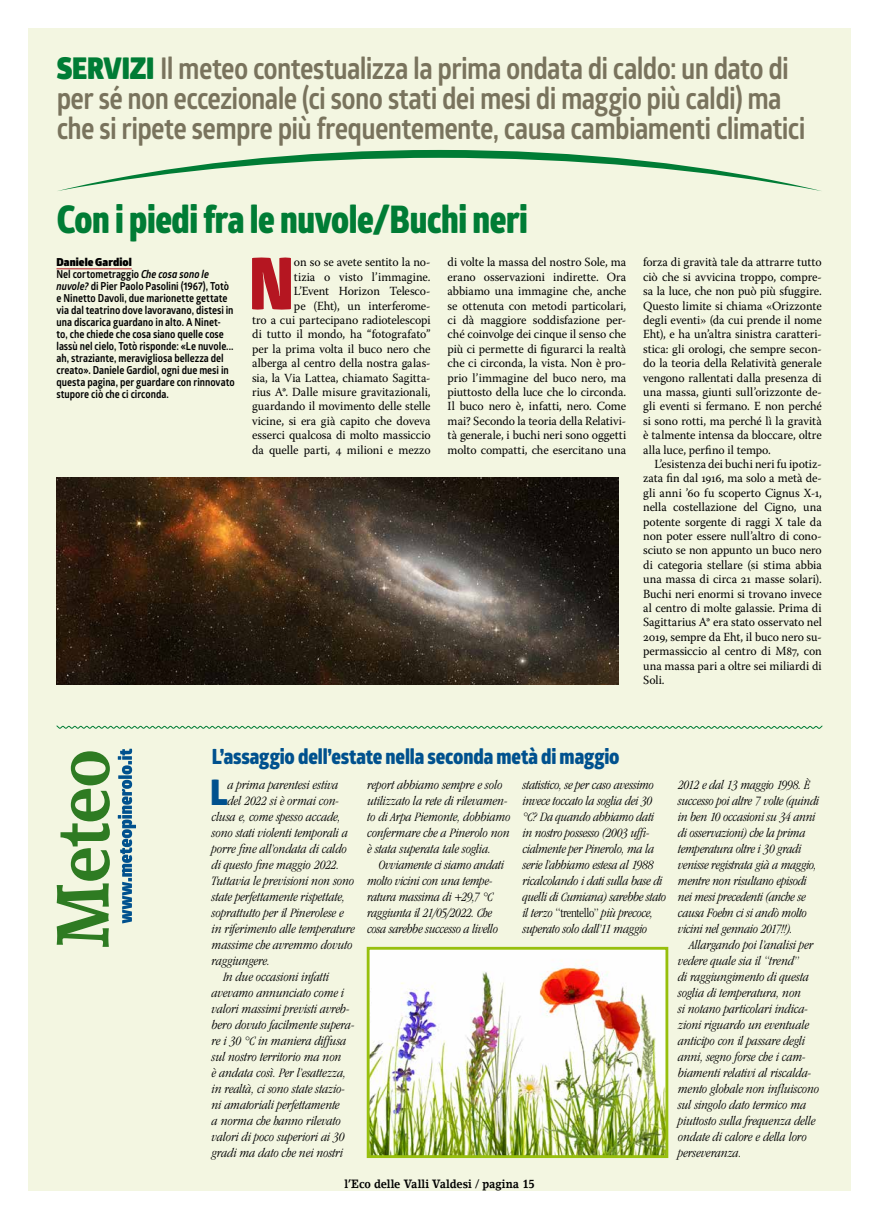
<style>
.page{position:relative;width:879px;height:1219px;background:#fff}
.page>*{position:absolute;margin:0;border:0;box-sizing:border-box;transform-origin:0 0}
.t1{font:900 72.4px "Glober";color:#b51621;scale:.88 1}
.t2{font:800 38px "Glober";letter-spacing:-.01em;color:#007c35;scale:.85 1}
.t3{font:900 35.4px "Glober";color:#00518e;scale:.88 1}
.t4{font:700 30px/30px "Glober";letter-spacing:-.025em;color:#79735d;scale:.87 1}
.t5{font:800 21px "Glober";letter-spacing:-.005em;color:#00518e;scale:.88 1}
.t6{font:italic 300 condensed 13.2px/16px "ITC Garamond Std";color:#000}
.t7{font:12.4px/14.4px "Warnock Pro";letter-spacing:-.005em;color:#000;text-align:justify;scale:.96 1}
.t8{font:700 12px "Lino Letter Std";letter-spacing:-.005em;color:#000;scale:.88 1}
.t9{font:700 11px/12px "Glober";color:#000;scale:.88 1}
.s1{font-weight:900;color:#007c35}
.s2{font-weight:900}
.s3{font-style:italic}
.s4{font-style:normal}
</style>
<div class="page">
<div style="left:28px;top:28px;width:822px;height:1163px;background:#f3f6e1"></div>
<svg style="left:56px;top:725px;width:766px;height:4px"></svg>
<svg style="left:58px;top:150px;width:763px;height:41px"></svg>
<hr style="left:56px;top:269px;width:76px;height:1px;background:#b51621">
<img style="left:57px;top:478px;width:561px;height:207px">
<svg style="left:57px;top:751px;width:53px;height:196px"></svg>
<svg style="left:118px;top:749px;width:18px;height:174px"></svg>
<img style="left:371px;top:951px;width:293px;height:203px">
<div style="left:367px;top:947px;width:301px;height:211px;border:3px solid #97bf0d"></div>
<h3 class="t4" style="left:57px;top:53px;width:862px"><span class="s1">SERVIZI</span> Il meteo contestualizza la prima ondata di caldo: un dato di per sé non eccezionale (ci sono stati dei mesi di maggio più caldi) ma che si ripete sempre più frequentemente, causa cambiamenti climatici</h3>
<h2 class="t2" style="left:57px;top:191px;width:556px">Con i piedi fra le nuvole/Buchi neri</h2>
<p class="t9" style="left:56px;top:256px;width:204px"><span class="s2">Daniele Gardiol<br></span>Nel cortometraggio <span class="s3">Che cosa sono le nuvole?</span> di Pier Paolo Pasolini (1967), Totò e Ninetto Davoli, due marionette gettate via dal teatrino dove lavoravano, distesi in una discarica guardano in alto. A Ninet&shy;to, che chiede che cosa siano quelle cose lassù nel cielo, Totò risponde: «Le nuvole... ah, straziante, meravigliosa bellezza del creato». Daniele Gardiol, ogni due mesi in questa pagina, per guardare con rinnovato stupore ciò che ci circonda.</p>
<h1 class="t1" style="left:249px;top:228px;width:52px">N</h1>
<p class="t7" style="left:252px;top:255px;width:187px;text-align:right">on so se avete sentito la no-<br>tizia o visto l’immagine.<br>L’Event Horizon Telesco-<br>pe (Eht), un interferome-<br>tro a cui partecipano radiotelescopi di tutto il mondo, ha “fotografato” per la prima volta il buco nero che alberga al centro della nostra galas&shy;sia, la Via Lattea, chiamato Sagitta&shy;rius A*. Dalle misure gravitazionali, guardando il movimento delle stelle vicine, si era già capito che doveva esserci qualcosa di molto massiccio da quelle parti, 4 milioni e mezzo</p>
<p class="t7" style="left:448px;top:255px;width:187px">di volte la massa del nostro Sole, ma erano osservazioni indirette. Ora abbiamo una immagine che, anche se ottenuta con metodi particolari, ci dà maggiore soddisfazione per&shy;ché coinvolge dei cinque il senso che più ci permette di figurarci la realtà che ci circonda, la vista. Non è pro&shy;prio l’immagine del buco nero, ma piuttosto della luce che lo circonda.<br>Il buco nero è, infatti, nero. Come mai? Secondo la teoria della Relativi&shy;tà generale, i buchi neri sono oggetti molto compatti, che esercitano una</p>
<p class="t7" style="left:643px;top:255px;width:187px">forza di gravità tale da attrarre tutto ciò che si avvicina troppo, compre&shy;sa la luce, che non può più sfuggire.<br>Questo limite si chiama «Orizzonte degli eventi» (da cui prende il nome Eht), e ha un’altra sinistra caratteri&shy;stica: gli orologi, che sempre secon&shy;do la teoria della Relatività generale vengono rallentati dalla presenza di una massa, giunti sull’orizzonte de&shy;gli eventi si fermano. E non perché si sono rotti, ma perché lì la gravità è talmente intensa da bloccare, oltre alla luce, perfino il tempo.</p>
<p class="t7" style="left:643px;top:457px;width:187px;text-indent:11px">L’esistenza dei buchi neri fu ipotiz&shy;zata fin dal 1916, ma solo a metà de&shy;gli anni ’60 fu scoperto Cignus X-1, nella costellazione del Cigno, una potente sorgente di raggi X tale da non poter essere null’altro di cono&shy;sciuto se non appunto un buco nero di categoria stellare (si stima abbia una massa di circa 21 masse solari).<br>Buchi neri enormi si trovano invece al centro di molte galassie. Prima di Sagittarius A* era stato osservato nel 2019, sempre da Eht, il buco nero su&shy;permassiccio al centro di M87, con una massa pari a oltre sei miliardi di Soli.</p>
<h3 class="t5" style="left:212px;top:741px;width:465px">L’assaggio dell’estate nella seconda metà di maggio</h3>
<p class="t6" style="left:367px;top:777px;width:145px">report abbiamo sempre e solo utilizzato la rete di rilevamen&shy;to di Arpa Piemonte, dobbiamo confermare che a Pinerolo non è stata superata tale soglia.</p>
<p class="t6" style="left:367px;top:857px;width:138px;text-indent:11px">Ovviamente ci siamo andati molto vicini con una tempe&shy;ratura massima di +29,7 °C raggiunta il 21/05/2022. Che cosa sarebbe successo a livello</p>
<p class="t6" style="left:523px;top:777px;width:145px">statistico, se per caso avessimo invece toccato la soglia dei 30 °C? Da quando abbiamo dati in nostro possesso (2003 uffi&shy;cialmente per Pinerolo, ma la serie l’abbiamo estesa al 1988 ricalcolando i dati sulla base di quelli di Cumiana) sarebbe stato il terzo <span class="s4">“trentello”</span> più precoce, superato solo dall’11 maggio</p>
<p class="t6" style="left:678px;top:777px;width:142px">2012 e dal 13 maggio 1998. È successo poi altre 7 volte (quindi in ben 10 occasioni su 34 anni di osservazioni) che la prima temperatura oltre i 30 gradi venisse registrata già a maggio, mentre non risultano episodi nei mesi precedenti (anche se causa Foehn ci si andò molto vicini nel gennaio 2017!!).</p>
<p class="t6" style="left:678px;top:937px;width:143px;text-indent:11px">Allargando poi l’analisi per vedere quale sia il “trend”<br>di raggiungimento di questa soglia di temperatura, non<br>si notano particolari indica&shy;zioni riguardo un eventuale anticipo con il passare degli anni, segno forse che i cam&shy;biamenti relativi al riscalda&shy;mento globale non influiscono sul singolo dato termico ma piuttosto sulla frequenza delle ondate di calore e della loro perseveranza.</p>
<h3 class="t3" style="left:210px;top:765px;width:21px">L</h3>
<p class="t6" style="left:228px;top:777px;width:112px">a prima parentesi estiva</p>
<p class="t6" style="left:228px;top:793px;width:113px">del 2022 si è ormai con-</p>
<p class="t6" style="left:212px;top:809px;width:130px">clusa e, come spesso accade,</p>
<p class="t6" style="left:212px;top:825px;width:137px">sono stati violenti temporali a</p>
<p class="t6" style="left:212px;top:841px;width:137px">porre fine all’ondata di caldo</p>
<p class="t6" style="left:212px;top:857px;width:129px">di questo fine maggio 2022.</p>
<p class="t6" style="left:212px;top:873px;width:144px">Tuttavia le previsioni non sono</p>
<p class="t6" style="left:212px;top:889px;width:135px">state perfettamente rispettate,</p>
<p class="t6" style="left:212px;top:905px;width:133px">soprattutto per il Pinerolese e</p>
<p class="t6" style="left:212px;top:921px;width:144px">in riferimento alle temperature</p>
<p class="t6" style="left:212px;top:937px;width:142px">massime che avremmo dovuto</p>
<p class="t6" style="left:212px;top:953px;width:60px">raggiungere.</p>
<p class="t6" style="left:223px;top:969px;width:107px">In due occasioni infatti</p>
<p class="t6" style="left:212px;top:985px;width:134px">avevamo annunciato come i</p>
<p class="t6" style="left:212px;top:1001px;width:139px">valori massimi previsti avreb-</p>
<p class="t6" style="left:212px;top:1017px;width:144px">bero dovuto facilmente supera-</p>
<p class="t6" style="left:212px;top:1033px;width:136px">re i 30 °C in maniera diffusa</p>
<p class="t6" style="left:212px;top:1049px;width:131px">sul nostro territorio ma non</p>
<p class="t6" style="left:212px;top:1065px;width:136px">è andata così. Per l’esattezza,</p>
<p class="t6" style="left:212px;top:1081px;width:135px">in realtà, ci sono state stazio-</p>
<p class="t6" style="left:212px;top:1097px;width:129px">ni amatoriali perfettamente</p>
<p class="t6" style="left:212px;top:1113px;width:131px">a norma che hanno rilevato</p>
<p class="t6" style="left:212px;top:1129px;width:134px">valori di poco superiori ai 30</p>
<p class="t6" style="left:212px;top:1145px;width:133px">gradi ma dato che nei nostri</p>
<p class="t8" style="left:344px;top:1176px;width:218px">l’Eco delle Valli Valdesi / pagina 15</p>
</div>
